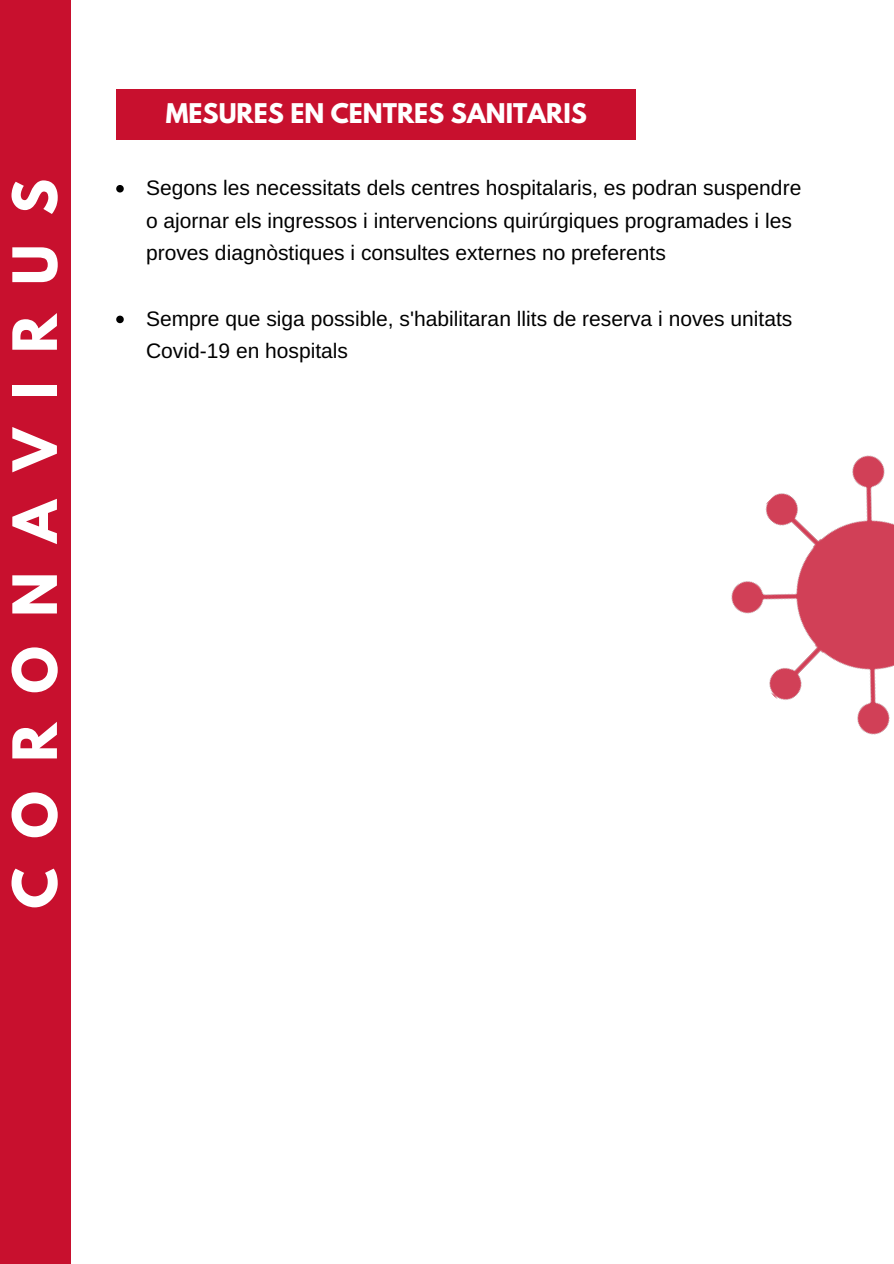
<style>
.page{position:relative;width:894px;height:1264px;background:#fff}
.page>*{position:absolute;margin:0;border:0;box-sizing:border-box;transform-origin:0 0}
.t1{font:700 54px "League Spartan";letter-spacing:.545em;color:#fff}
.t2{font:700 24px "League Spartan";color:#fff}
.t3{font:21px/32.7px "Arimo";color:#000}
</style>
<div class="page">
<div style="left:0;top:0;width:71px;height:1263px;background:#c8102e"></div>
<img style="left:731px;top:455px;width:162px;height:280px">
<div style="left:116px;top:89px;width:519px;height:51px;background:#c8102e"></div>
<svg style="left:116px;top:185px;width:8px;height:7px"></svg>
<svg style="left:116px;top:315px;width:8px;height:8px"></svg>
<p class="t2" style="left:166px;top:102px;width:422px">MESURES EN CENTRES SANITARIS</p>
<h1 class="t1" style="left:8px;top:908px;width:731px;rotate:-90deg">CORONAVIRUS</h1>
<p class="t3" style="left:146px;top:171px;width:656px">Segons les necessitats dels centres hospitalaris, es podran suspendre o ajornar els ingressos i intervencions quirúrgiques programades i les proves diagnòstiques i consultes externes no preferents</p>
<p class="t3" style="left:146px;top:302px;width:647px">Sempre que siga possible, s'habilitaran llits de reserva i noves unitats<br>Covid-19 en hospitals</p>
</div>
